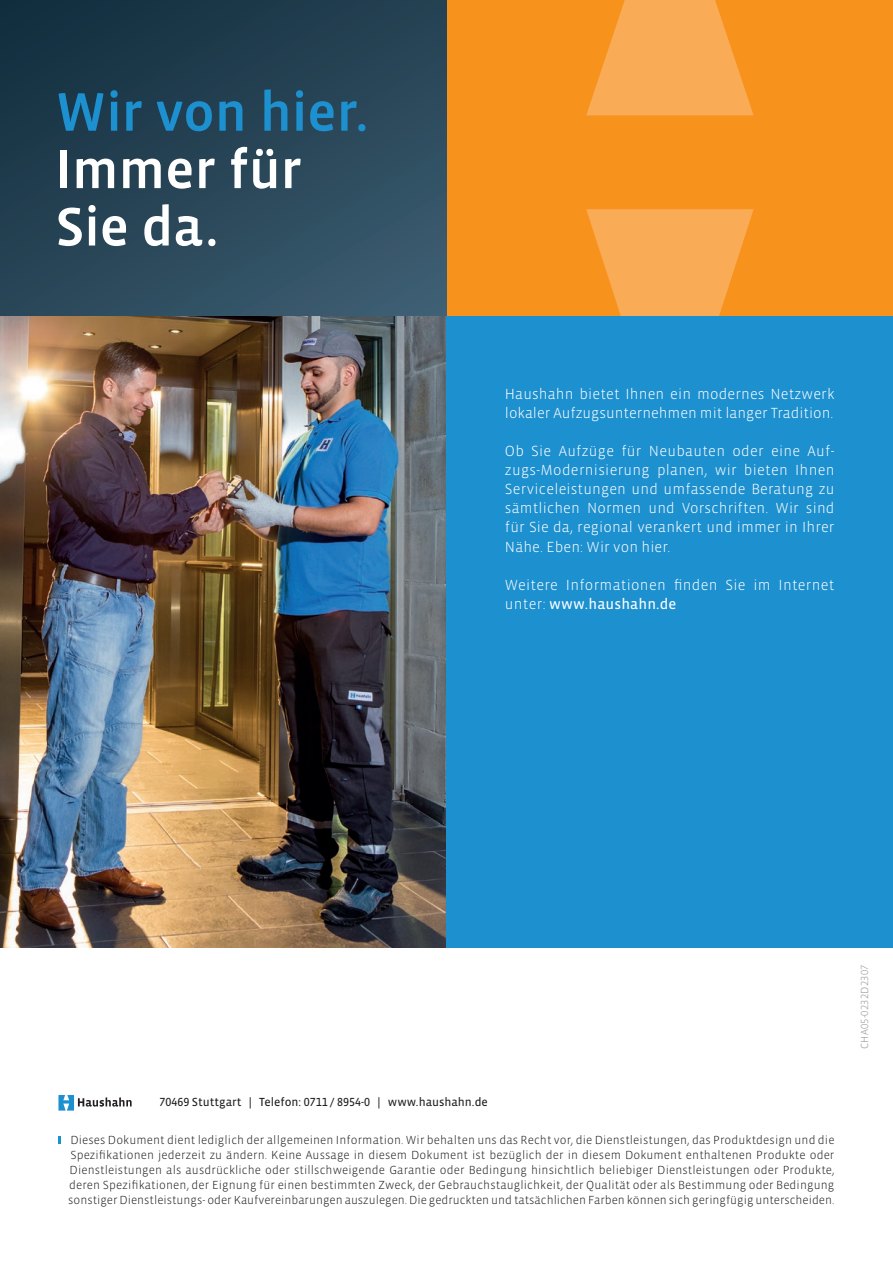
<style>
.page{position:relative;width:893px;height:1263px;background:#fff}
.page>*{position:absolute;margin:0;border:0;box-sizing:border-box;transform-origin:0 0}
.t1{font:500 55.5px "Vista Sans OTCE";letter-spacing:-.01em;color:#1d90d0}
.t2{font:500 55.5px/57.4px "Vista Sans OTCE";letter-spacing:-.01em;color:#fff}
.t3{font:300 15px/19.2px "Vista Sans OTCE";letter-spacing:.01em;color:#fff}
.t4{font:300 12px/15px "Vista Sans OTCE";color:#231f20;text-align:justify}
.t5{font:12px "Vista Sans OTCE";color:#231f20}
.t6{font:300 10.5px "Vista Sans OTCE";letter-spacing:.02em;color:#939598}
.s1{font-weight:400}
</style>
<div class="page">
<svg style="left:447px;top:0;width:446px;height:316px;background:#f79728"></svg>
<img style="left:0;top:316px;width:446px;height:631px">
<div style="left:446px;top:316px;width:447px;height:631px;background:#1d90d0"></div>
<svg style="left:58px;top:1095px;width:74px;height:15px"></svg>
<svg style="left:58px;top:1136px;width:3px;height:8px"></svg>
<div style="left:0;top:0;width:446px;height:316px;background:linear-gradient(to bottom,#1a3647,#345366)"></div>
<h1 class="t1" style="left:55px;top:80px;width:315px">Wir von hier.</h1>
<h1 class="t2" style="left:55px;top:140px;width:248px">Immer für<br>Sie da.</h1>
<h1 class="t1" style="left:251px;top:80px;width:106px">hier.</h1>
<h1 class="t2" style="left:241px;top:140px;width:54px">ür</h1>
<p class="t3" style="left:505px;top:384px;width:331px">Haushahn bietet Ihnen ein modernes Netzwerk lokaler Aufzugsunternehmen mit langer Tradition.</p>
<p class="t3" style="left:505px;top:441px;width:331px;text-align:justify">Ob Sie Aufzüge für Neubauten oder eine Auf&shy;zugs-Modernisierung planen, wir bieten Ihnen Serviceleistungen und umfassende Beratung zu sämtlichen Normen und Vorschriften. Wir sind für Sie da, regional verankert und immer in Ihrer Nähe. Eben: Wir von hier.</p>
<p class="t3" style="left:505px;top:575px;width:331px">Weitere Informationen fi nden Sie im Internet unter: <span class="s1">www.haushahn.de</span></p>
<p class="t5" style="left:159px;top:1095px;width:330px">70469 Stuttgart | Telefon: 0711 / 8954-0 | www.haushahn.de</p>
<p class="t4" style="left:68px;top:1132px;width:768px">Dieses Dokument dient lediglich der allgemeinen Information. Wir behalten uns das Recht vor, die Dienstleistungen, das Produktdesign und die Spezifikationen jederzeit zu ändern. Keine Aussage in diesem Dokument ist bezüglich der in diesem Dokument enthaltenen Produkte oder Dienstleistungen als ausdrückliche oder stillschweigende Garantie oder Bedingung hinsichtlich beliebiger Dienstleistungen oder Produkte, deren Spezifikationen, der Eignung für einen bestimmten Zweck, der Gebrauchstauglichkeit, der Qualität oder als Bestimmung oder Bedingung sonstiger Dienstleistungs- oder Kaufvereinbarungen auszulegen. Die gedruckten und tatsächlichen Farben können sich geringfügig unterscheiden.</p>
<p class="t6" style="left:858px;top:1049px;width:86px;rotate:-90deg">CHA05-0232D2307</p>
</div>
